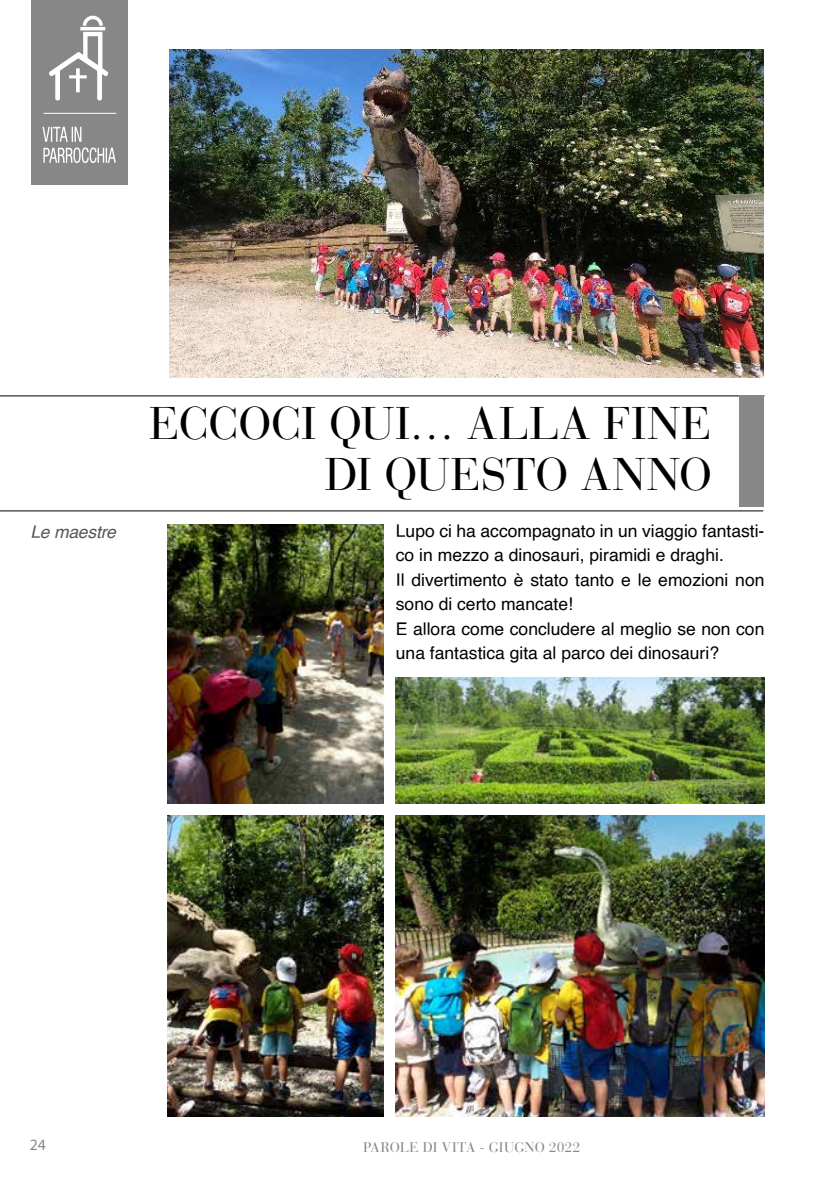
<style>
.page{position:relative;width:834px;height:1181px;background:#fff}
.page>*{position:absolute;margin:0;border:0;box-sizing:border-box;transform-origin:0 0}
.t1{font:45.5px/50.8px "Bauer Bodoni Std";letter-spacing:-.005em;color:#000;text-align:right}
.t2{font:17.5px/24.5px "Helvetica";color:#000}
.t3{font:italic 17.5px "Helvetica";letter-spacing:-.01em;color:#575756}
.t4{font:15.75px "Myriad Pro";color:#878787}
.t5{font:14px "Bauer Bodoni Std";letter-spacing:.005em;color:#878787}
</style>
<div class="page">
<hr style="left:0;top:395px;width:764px;height:1px;background:#000">
<hr style="left:0;top:510px;width:763px;height:1px;background:#000">
<div style="left:738px;top:395px;width:25px;height:112px;background:#878787"></div>
<div style="left:31px;top:0;width:96px;height:185px;background:#878787"></div>
<hr style="left:43px;top:113px;width:73px;height:1px;background:#fff">
<svg style="left:42px;top:127px;width:74px;height:36px"></svg>
<svg style="left:49px;top:15px;width:60px;height:85px"></svg>
<hr style="left:80px;top:27px;width:25px;height:3px;background:#fff">
<img style="left:396px;top:816px;width:368px;height:300px">
<img style="left:168px;top:525px;width:215px;height:278px">
<img style="left:167px;top:816px;width:216px;height:300px">
<img style="left:169px;top:50px;width:594px;height:327px">
<img style="left:395px;top:677px;width:369px;height:127px">
<h1 class="t1" style="left:149px;top:399px;width:563px">ECCOCI QUI… ALLA FINE<br>DI QUESTO ANNO</h1>
<p class="t3" style="left:31px;top:518px;width:87px">Le maestre</p>
<p class="t2" style="left:396px;top:519px;width:370px">Lupo ci ha accompagnato in un viaggio fantasti&shy;co in mezzo a dinosauri, piramidi e draghi.<br>Il divertimento è stato tanto e le emozioni non sono di certo mancate!<br>E allora come concludere al meglio se non con una fantastica gita al parco dei dinosauri?</p>
<p class="t4" style="left:30px;top:1135px;width:18px">24</p>
<p class="t5" style="left:363px;top:1138px;width:219px">PAROLE DI VITA - GIUGNO 2022</p>
</div>
